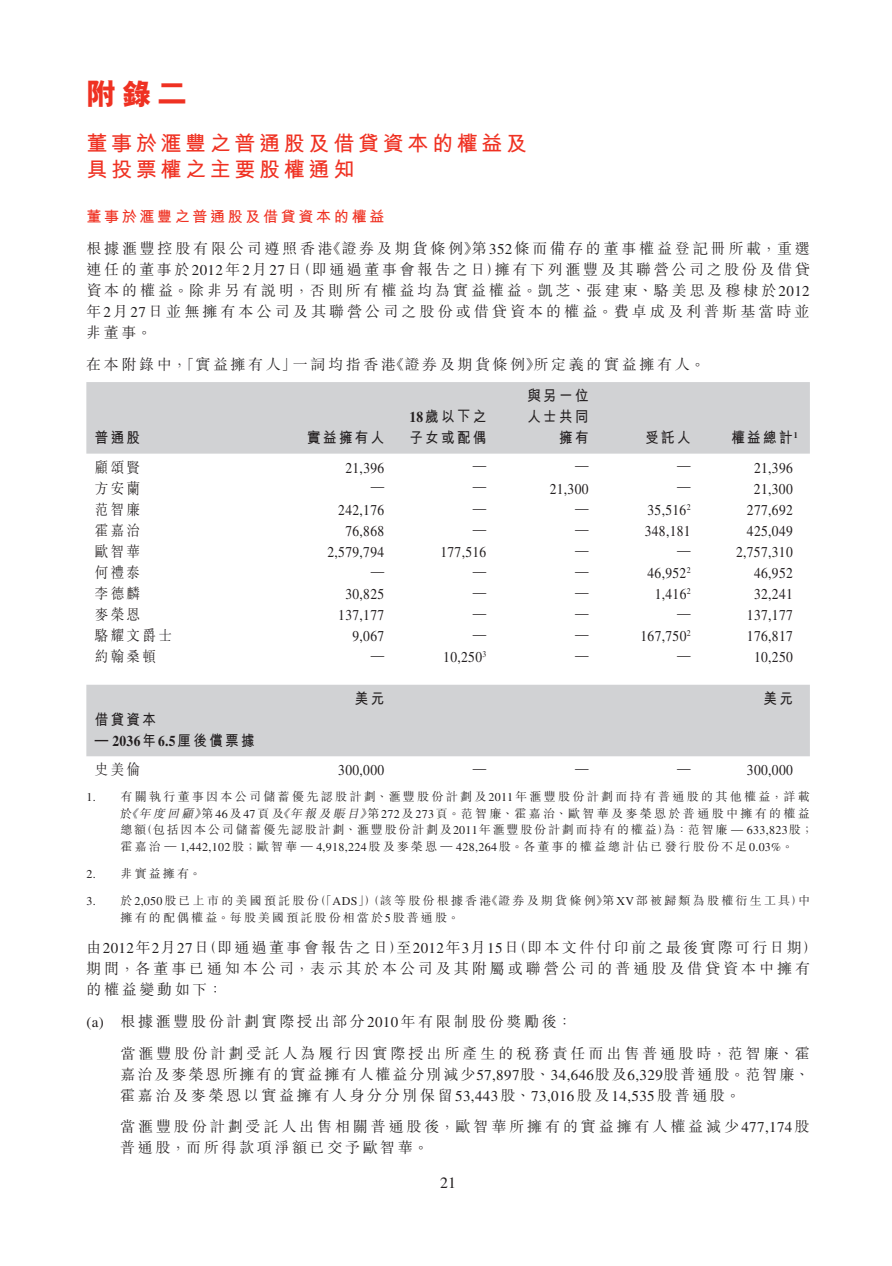
<style>
.page{position:relative;width:892px;height:1266px;background:#fff}
.page>*{position:absolute;margin:0;border:0;box-sizing:border-box;transform-origin:0 0}
.t1{font:800 30px "M Hei HK";color:#ef3122}
.t2{font:700 21px/25.5px "M Hei HK";letter-spacing:.175em;color:#ef3122}
.t3{font:15.75px "Times LT Std";color:#231f20}
.t4{font:300 15px/21px "M Sung HK";letter-spacing:.175em;color:#231f20;text-align:justify}
.t5{font:15px "Times LT Std";letter-spacing:.025em;color:#231f20;scale:.9 1}
.t6{font:300 15px/21px "M Sung HK";letter-spacing:.195em;color:#231f20}
.t7{font:300 15px/21px "M Sung HK";letter-spacing:.135em;color:#231f20}
.t8{font:300 15px/31.7px "M Sung HK";letter-spacing:.2em;color:#231f20}
.t9{font:700 15px/21px "M Hei HK";letter-spacing:.175em;color:#231f20;scale:.9 1}
.t10{font:300 15px "M Sung HK";letter-spacing:.175em;color:#231f20;scale:.9 1}
.t11{font:700 15px "M Hei HK";letter-spacing:.18em;color:#ef3122}
.t12{font:700 15px "Times LT Std";color:#231f20;scale:.9 1}
.t13{font:300 12px/16.5px "M Sung HK";letter-spacing:.185em;color:#231f20}
.t14{font:12px "Times LT Std";letter-spacing:.025em;color:#231f20}
.s1{font-family:"Times LT Std";font-weight:400}
.s2{font-family:"Times LT Std"}
.s3{font-family:"M Hei HK"}
.s4{font-style:italic}
.s5{font-family:"M Sung HK";font-weight:300}
</style>
<div class="page">
<svg style="left:86px;top:382px;width:723px;height:374px"></svg>
<h1 class="t1" style="left:86px;top:78px;width:102px">附錄二</h1>
<h2 class="t2" style="left:86px;top:129px;width:442px">董事於滙豐之普通股及借貸資本的權益及具投票權之主要股權通知</h2>
<p class="t11" style="left:86px;top:206px;width:299px">董事於滙豐之普通股及借貸資本的權益</p>
<p class="t4" style="left:86px;top:237px;width:725px">根據滙豐控股有限公司遵照香港《證券及期貨條例》第<span class="s1">352</span>條而備存的董事權益登記冊所載，重選連任的董事於<span class="s1">2012</span>年<span class="s1">2</span>月<span class="s1">27</span>日（即通過董事會報告之日）擁有下列滙豐及其聯營公司之股份及借貸資本的權益。除非另有說明，否則所有權益均為實益權益。凱芝、張建東、駱美思及穆棣於<span class="s1">2012</span>年<span class="s1">2</span>月<span class="s1">27</span>日並無擁有本公司及其聯營公司之股份或借貸資本的權益。費卓成及利普斯基當時並非董事。</p>
<p class="t4" style="left:86px;top:352px;width:620px">在本附錄中，「實益擁有人」一詞均指香港《證券及期貨條例》所定義的實益擁有人。</p>
<p class="t9" style="left:95px;top:426px;width:52px">普通股</p>
<p class="t9" style="left:307px;top:426px;width:87px">實益擁有人</p>
<p class="t9" style="left:409px;top:405px;width:87px"><span class="s2">18</span>歲以下之子女或配偶</p>
<p class="t9" style="left:527px;top:384px;width:69px;text-align:right">與另一位人士共同擁有</p>
<p class="t9" style="left:645px;top:426px;width:52px">受託人</p>
<p class="t9" style="left:731px;top:426px;width:75px">權益總計<sup>1</sup></p>
<p class="t10" style="left:95px;top:456px;width:52px">顧頌賢</p>
<p class="t5" style="left:345px;top:459px;width:45px">21,396</p>
<p class="t5" style="left:472px;top:457px;width:16px">—</p>
<p class="t5" style="left:575px;top:457px;width:16px">—</p>
<p class="t5" style="left:677px;top:457px;width:16px">—</p>
<p class="t5" style="left:753px;top:459px;width:45px">21,396</p>
<p class="t10" style="left:95px;top:477px;width:52px">方安蘭</p>
<p class="t5" style="left:370px;top:478px;width:16px">—</p>
<p class="t5" style="left:472px;top:478px;width:16px">—</p>
<p class="t5" style="left:549px;top:480px;width:45px">21,300</p>
<p class="t5" style="left:677px;top:478px;width:16px">—</p>
<p class="t5" style="left:753px;top:480px;width:45px">21,300</p>
<p class="t10" style="left:95px;top:498px;width:52px">范智廉</p>
<p class="t5" style="left:338px;top:501px;width:52px">242,176</p>
<p class="t5" style="left:472px;top:499px;width:16px">—</p>
<p class="t5" style="left:574px;top:499px;width:16px">—</p>
<p class="t5" style="left:647px;top:501px;width:49px">35,516<sup>2</sup></p>
<p class="t5" style="left:746px;top:501px;width:52px">277,692</p>
<p class="t10" style="left:95px;top:519px;width:52px">霍嘉治</p>
<p class="t5" style="left:345px;top:522px;width:45px">76,868</p>
<p class="t5" style="left:472px;top:520px;width:16px">—</p>
<p class="t5" style="left:574px;top:520px;width:16px">—</p>
<p class="t5" style="left:644px;top:522px;width:53px">348,181</p>
<p class="t5" style="left:746px;top:522px;width:53px">425,049</p>
<p class="t10" style="left:95px;top:540px;width:52px">歐智華</p>
<p class="t5" style="left:327px;top:543px;width:64px">2,579,794</p>
<p class="t5" style="left:440px;top:543px;width:52px">177,516</p>
<p class="t5" style="left:574px;top:541px;width:16px">—</p>
<p class="t5" style="left:677px;top:541px;width:16px">—</p>
<p class="t5" style="left:735px;top:543px;width:64px">2,757,310</p>
<p class="t10" style="left:95px;top:561px;width:52px">何禮泰</p>
<p class="t5" style="left:370px;top:562px;width:16px">—</p>
<p class="t5" style="left:472px;top:562px;width:16px">—</p>
<p class="t5" style="left:574px;top:562px;width:16px">—</p>
<p class="t5" style="left:647px;top:564px;width:49px">46,952<sup>2</sup></p>
<p class="t5" style="left:753px;top:564px;width:45px">46,952</p>
<p class="t10" style="left:95px;top:582px;width:52px">李德麟</p>
<p class="t5" style="left:345px;top:585px;width:45px">30,825</p>
<p class="t5" style="left:472px;top:583px;width:16px">—</p>
<p class="t5" style="left:574px;top:583px;width:16px">—</p>
<p class="t5" style="left:654px;top:585px;width:42px">1,416<sup>2</sup></p>
<p class="t5" style="left:753px;top:585px;width:45px">32,241</p>
<p class="t10" style="left:95px;top:603px;width:52px">麥榮恩</p>
<p class="t5" style="left:338px;top:606px;width:52px">137,177</p>
<p class="t5" style="left:472px;top:604px;width:16px">—</p>
<p class="t5" style="left:574px;top:604px;width:16px">—</p>
<p class="t5" style="left:677px;top:604px;width:16px">—</p>
<p class="t5" style="left:746px;top:606px;width:52px">137,177</p>
<p class="t10" style="left:95px;top:624px;width:87px">駱耀文爵士</p>
<p class="t5" style="left:352px;top:627px;width:37px">9,067</p>
<p class="t5" style="left:472px;top:625px;width:16px">—</p>
<p class="t5" style="left:574px;top:625px;width:16px">—</p>
<p class="t5" style="left:640px;top:627px;width:57px">167,750<sup>2</sup></p>
<p class="t5" style="left:746px;top:627px;width:52px">176,817</p>
<p class="t10" style="left:95px;top:645px;width:69px">約翰桑頓</p>
<p class="t5" style="left:370px;top:646px;width:16px">—</p>
<p class="t5" style="left:443px;top:648px;width:49px">10,250<sup>3</sup></p>
<p class="t5" style="left:575px;top:646px;width:16px">—</p>
<p class="t5" style="left:677px;top:646px;width:16px">—</p>
<p class="t5" style="left:753px;top:648px;width:45px">10,250</p>
<p class="t9" style="left:355px;top:686px;width:34px">美元</p>
<p class="t9" style="left:763px;top:686px;width:34px">美元</p>
<p class="t9" style="left:95px;top:707px;width:69px">借貸資本</p>
<p class="t12" style="left:95px;top:731px;width:179px">— 2036<span class="s3">年</span>6.5<span class="s3">厘後償票據</span></p>
<p class="t10" style="left:95px;top:759px;width:52px">史美倫</p>
<p class="t5" style="left:338px;top:762px;width:52px">300,000</p>
<p class="t5" style="left:472px;top:759px;width:16px">—</p>
<p class="t5" style="left:574px;top:759px;width:16px">—</p>
<p class="t5" style="left:677px;top:759px;width:16px">—</p>
<p class="t5" style="left:746px;top:762px;width:52px">300,000</p>
<p class="t13" style="left:120px;top:788px;width:694px;text-indent:-34px"><span class="s1">1.</span> 有關執行董事因本公司儲蓄優先認股計劃、滙豐股份計劃及<span class="s1">2011</span>年滙豐股份計劃而持有普通股的其他權益，詳載於<span class="s4">《年度回顧》</span>第<span class="s1">46</span>及<span class="s1">47</span>頁及<span class="s4">《年報及賬目》</span>第<span class="s1">272</span>及<span class="s1">273</span>頁。范智廉、霍嘉治、歐智華及麥榮恩於普通股中擁有的權益總額（包括因本公司儲蓄優先認股計劃、滙豐股份計劃及<span class="s1">2011</span>年滙豐股份計劃而持有的權益）為：范智廉 <sup>—</sup> <span class="s1">633,823</span>股；</p>
<p class="t14" style="left:120px;top:840px;width:674px"><span class="s5">霍嘉治</span> — 1,442,102<span class="s5">股；歐智華</span> — 4,918,224<span class="s5">股及麥榮恩</span> — 428,264<span class="s5">股。各董事的權益總計佔已發行股份不足</span>0.03%<span class="s5">。</span></p>
<p class="t13" style="left:86px;top:864px;width:116px"><span class="s1">2.</span> 非實益擁有。</p>
<p class="t13" style="left:121px;top:891px;width:690px;text-indent:-34px"><span class="s1">3.</span> 於<span class="s1">2,050</span>股已上市的美國預託股份（「<span class="s1">ADS</span>」）（該等股份根據香港《證券及期貨條例》第<span class="s1">XV</span>部被歸類為股權衍生工具）中擁有的配偶權益。每股美國預託股份相當於<span class="s1">5</span>股普通股。</p>
<p class="t6" style="left:86px;top:936px;width:732px">由<span class="s1">2012</span>年<span class="s1">2</span>月<span class="s1">27</span>日（即通過董事會報告之日）至<span class="s1">2012</span>年<span class="s1">3</span>月<span class="s1">15</span>日（即本文件付印前之最後實際可行日期）期間，各董事已通知本公司，表示其於本公司及其附屬或聯營公司的普通股及借貸資本中擁有的權益變動如下：</p>
<p class="t8" style="left:120px;top:1004px;width:690px;text-indent:-34px"><span class="s1">(a)</span> 根據滙豐股份計劃實際授出部分<span class="s1">2010</span>年有限制股份獎勵後：<br>當滙豐股份計劃受託人為履行因實際授出所產生的稅務責任而出售普通股時，范智廉、霍</p>
<p class="t7" style="left:120px;top:1062px;width:690px">嘉治及麥榮恩所擁有的實益擁有人權益分別減少<span class="s1">57,897</span>股、<span class="s1">34,646</span>股及<span class="s1">6,329</span>股普通股。范智廉、霍嘉治及麥榮恩以實益擁有人身分分別保留<span class="s1">53,443</span>股、<span class="s1">73,016</span>股及<span class="s1">14,535</span>股普通股。</p>
<p class="t4" style="left:120px;top:1115px;width:690px">當滙豐股份計劃受託人出售相關普通股後，歐智華所擁有的實益擁有人權益減少<span class="s1">477,174</span>股普通股，而所得款項淨額已交予歐智華。</p>
<p class="t3" style="left:440px;top:1174px;width:18px">21</p>
</div>
